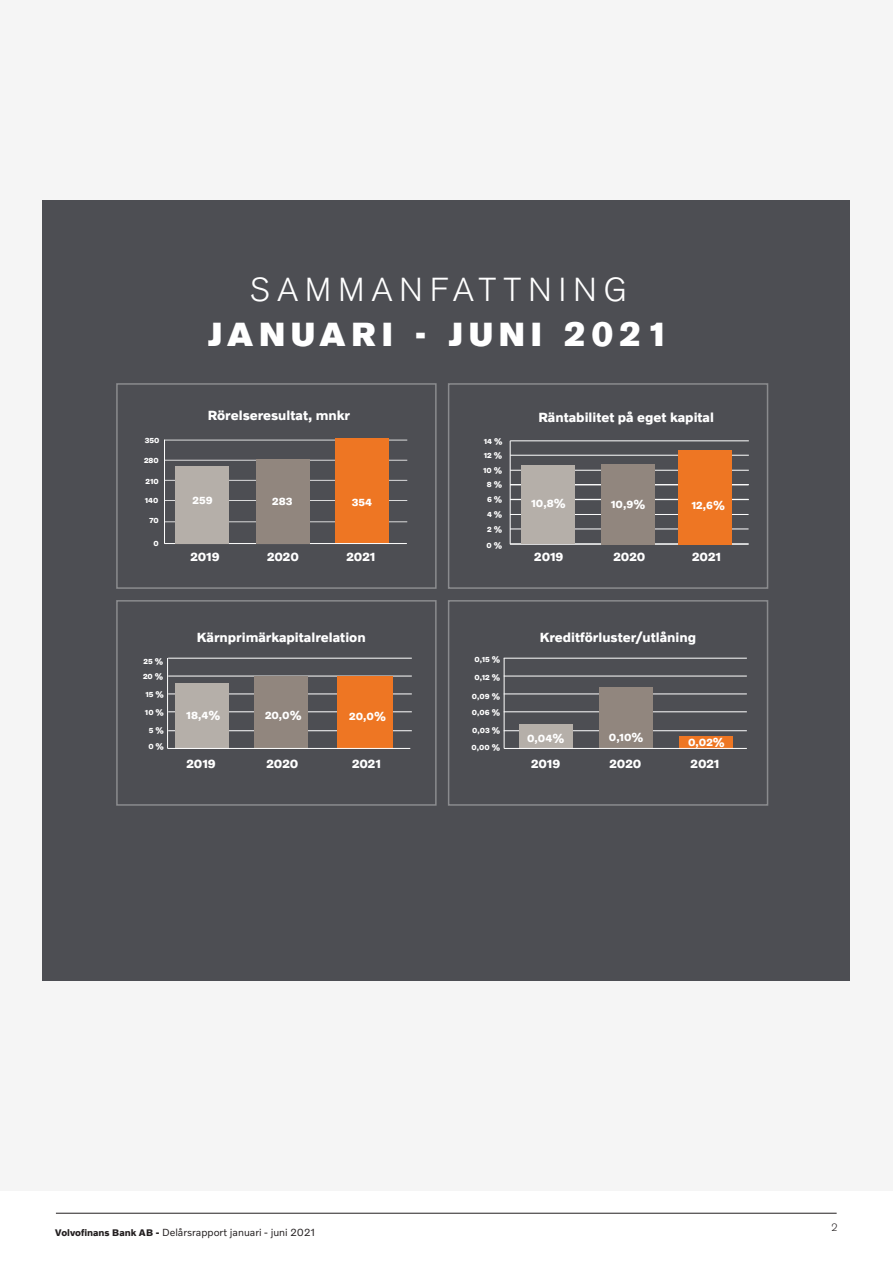
<style>
.page{position:relative;width:893px;height:1263px;background:#fff}
.page>*{position:absolute;margin:0;border:0;box-sizing:border-box;transform-origin:0 0}
.t1{font:33px "Volvo Sans Pro Super";letter-spacing:.19em;color:#fff}
.t2{font:300 33px "Volvo Sans Pro";letter-spacing:.22em;color:#fff}
.Tabelltext_6_5_pkt{font:700 13.5px "Volvo Novum";color:#fff}
.Tabelltext_6_5_pkt-2{font:700 12px "Volvo Novum";letter-spacing:-.01em;color:#fff}
.Tabelltext_6_5_pkt-3{font:700 10.5px "Volvo Novum";color:#fff}
.t3{font:10.5px "Volvo Novum";color:#231f20}
.t4{font:300 10.5px "Volvo Sans Pro";color:#231f20}
.Tabelltext_6_5_pkt-4{font:700 7.35px "Volvo Novum";color:#fff}
.s1{font-weight:700;font-size:9.75px}
</style>
<div class="page">
<hr style="left:56px;top:1213px;width:781px;height:1px;background:#231f20">
<div style="left:0;top:0;width:893px;height:1191px;background:#f5f5f5"></div>
<div style="left:43px;top:200px;width:807px;height:780px;background:#4d4e53"></div>
<div style="left:448px;top:600px;width:320px;height:206px;border:2px solid #9a9b9d"></div>
<div style="left:448px;top:383px;width:320px;height:206px;border:2px solid #9a9b9d"></div>
<div style="left:116px;top:383px;width:321px;height:206px;border:2px solid #9a9b9d"></div>
<hr style="left:164px;top:440px;width:243px;height:1px;background:#fff">
<hr style="left:164px;top:460px;width:243px;height:1px;background:#fff">
<hr style="left:164px;top:480px;width:243px;height:1px;background:#fff">
<hr style="left:164px;top:500px;width:243px;height:1px;background:#fff">
<hr style="left:164px;top:521px;width:243px;height:1px;background:#fff">
<div style="left:116px;top:600px;width:321px;height:206px;border:2px solid #9a9b9d"></div>
<hr style="left:504px;top:658px;width:243px;height:1px;background:#fff">
<hr style="left:504px;top:676px;width:243px;height:1px;background:#fff">
<hr style="left:504px;top:694px;width:243px;height:1px;background:#fff">
<hr style="left:504px;top:711px;width:243px;height:1px;background:#fff">
<hr style="left:504px;top:730px;width:243px;height:1px;background:#fff">
<div style="left:599px;top:687px;width:54px;height:61px;background:#91867e"></div>
<div style="left:679px;top:736px;width:54px;height:12px;background:#ee7623"></div>
<div style="left:519px;top:724px;width:54px;height:24px;background:#b5afa9"></div>
<hr style="left:504px;top:658px;width:1px;height:90px;background:#fff">
<hr style="left:504px;top:748px;width:243px;height:1px;background:#fff">
<hr style="left:510px;top:441px;width:1px;height:103px;background:#fff">
<hr style="left:164px;top:440px;width:1px;height:104px;background:#fff">
<hr style="left:164px;top:543px;width:243px;height:1px;background:#fff">
<hr style="left:168px;top:658px;width:244px;height:1px;background:#fff">
<hr style="left:168px;top:676px;width:244px;height:1px;background:#fff">
<hr style="left:168px;top:694px;width:244px;height:1px;background:#fff">
<hr style="left:168px;top:711px;width:244px;height:1px;background:#fff">
<hr style="left:168px;top:730px;width:244px;height:1px;background:#fff">
<div style="left:254px;top:676px;width:54px;height:72px;background:#91867e"></div>
<div style="left:337px;top:676px;width:55px;height:72px;background:#ee7623"></div>
<div style="left:175px;top:682px;width:54px;height:66px;background:#b5afa9"></div>
<hr style="left:167px;top:658px;width:1px;height:90px;background:#fff">
<hr style="left:168px;top:748px;width:242px;height:1px;background:#fff">
<hr style="left:510px;top:514px;width:239px;height:1px;background:#fff">
<hr style="left:510px;top:529px;width:239px;height:1px;background:#fff">
<hr style="left:510px;top:544px;width:239px;height:1px;background:#fff">
<hr style="left:510px;top:485px;width:239px;height:1px;background:#fff">
<div style="left:335px;top:439px;width:54px;height:104px;background:#ee7623"></div>
<hr style="left:510px;top:455px;width:239px;height:1px;background:#fff">
<hr style="left:510px;top:470px;width:239px;height:1px;background:#fff">
<hr style="left:510px;top:484px;width:239px;height:1px;background:#fff">
<hr style="left:510px;top:499px;width:239px;height:1px;background:#fff">
<hr style="left:510px;top:441px;width:239px;height:1px;background:#fff">
<div style="left:256px;top:460px;width:54px;height:84px;background:#91867e"></div>
<div style="left:175px;top:466px;width:54px;height:78px;background:#b5afa9"></div>
<div style="left:678px;top:450px;width:53px;height:94px;background:#ee7623"></div>
<div style="left:601px;top:464px;width:54px;height:80px;background:#91867e"></div>
<div style="left:521px;top:465px;width:53px;height:79px;background:#b5afa9"></div>
<p class="t2" style="left:250px;top:270px;width:378px">SAMMANFATTNING</p>
<p class="t1" style="left:208px;top:314px;width:461px">JANUARI - JUNI 2021</p>
<p class="Tabelltext_6_5_pkt" style="left:208px;top:407px;width:144px">Rörelseresultat, mnkr</p>
<p class="Tabelltext_6_5_pkt" style="left:538px;top:409px;width:177px">Räntabilitet på eget kapital</p>
<p class="Tabelltext_6_5_pkt-4" style="left:145px;top:436px;width:16px">350</p>
<p class="Tabelltext_6_5_pkt-4" style="left:484px;top:437px;width:20px">14 %</p>
<p class="Tabelltext_6_5_pkt-4" style="left:144px;top:455px;width:16px">280</p>
<p class="Tabelltext_6_5_pkt-4" style="left:484px;top:451px;width:20px">12 %</p>
<p class="Tabelltext_6_5_pkt-4" style="left:483px;top:465px;width:21px">10 %</p>
<p class="Tabelltext_6_5_pkt-4" style="left:146px;top:476px;width:15px">210</p>
<p class="Tabelltext_6_5_pkt-4" style="left:487px;top:480px;width:17px">8 %</p>
<p class="Tabelltext_6_5_pkt-4" style="left:487px;top:495px;width:17px">6 %</p>
<p class="Tabelltext_6_5_pkt-3" style="left:193px;top:493px;width:22px">259</p>
<p class="Tabelltext_6_5_pkt-3" style="left:272px;top:494px;width:22px">283</p>
<p class="Tabelltext_6_5_pkt-3" style="left:352px;top:495px;width:22px">354</p>
<p class="Tabelltext_6_5_pkt-4" style="left:145px;top:496px;width:15px">140</p>
<p class="Tabelltext_6_5_pkt-3" style="left:531px;top:496px;width:36px">10,8%</p>
<p class="Tabelltext_6_5_pkt-3" style="left:611px;top:497px;width:36px">10,9%</p>
<p class="Tabelltext_6_5_pkt-3" style="left:691px;top:499px;width:35px">12,6%</p>
<p class="Tabelltext_6_5_pkt-4" style="left:487px;top:510px;width:17px">4 %</p>
<p class="Tabelltext_6_5_pkt-4" style="left:149px;top:516px;width:11px">70</p>
<p class="Tabelltext_6_5_pkt-4" style="left:487px;top:525px;width:16px">2 %</p>
<p class="Tabelltext_6_5_pkt-4" style="left:154px;top:538px;width:7px">0</p>
<p class="Tabelltext_6_5_pkt-4" style="left:487px;top:540px;width:17px">0 %</p>
<p class="Tabelltext_6_5_pkt-2" style="left:190px;top:549px;width:31px">2019</p>
<p class="Tabelltext_6_5_pkt-2" style="left:267px;top:549px;width:33px">2020</p>
<p class="Tabelltext_6_5_pkt-2" style="left:346px;top:549px;width:30px">2021</p>
<p class="Tabelltext_6_5_pkt-2" style="left:534px;top:549px;width:31px">2019</p>
<p class="Tabelltext_6_5_pkt-2" style="left:613px;top:549px;width:33px">2020</p>
<p class="Tabelltext_6_5_pkt-2" style="left:692px;top:549px;width:30px">2021</p>
<p class="Tabelltext_6_5_pkt" style="left:197px;top:628px;width:170px">Kärnprimärkapitalrelation</p>
<p class="Tabelltext_6_5_pkt" style="left:540px;top:629px;width:158px">Kreditförluster/utlåning</p>
<p class="Tabelltext_6_5_pkt-4" style="left:144px;top:656px;width:21px">25 %</p>
<p class="Tabelltext_6_5_pkt-4" style="left:474px;top:655px;width:27px">0,15 %</p>
<p class="Tabelltext_6_5_pkt-4" style="left:143px;top:672px;width:22px">20 %</p>
<p class="Tabelltext_6_5_pkt-4" style="left:474px;top:673px;width:27px">0,12 %</p>
<p class="Tabelltext_6_5_pkt-4" style="left:145px;top:689px;width:20px">15 %</p>
<p class="Tabelltext_6_5_pkt-4" style="left:472px;top:691px;width:30px">0,09 %</p>
<p class="Tabelltext_6_5_pkt-4" style="left:145px;top:708px;width:21px">10 %</p>
<p class="Tabelltext_6_5_pkt-3" style="left:186px;top:709px;width:36px">18,4%</p>
<p class="Tabelltext_6_5_pkt-3" style="left:265px;top:709px;width:38px">20,0%</p>
<p class="Tabelltext_6_5_pkt-3" style="left:349px;top:709px;width:38px">20,0%</p>
<p class="Tabelltext_6_5_pkt-4" style="left:472px;top:708px;width:30px">0,06 %</p>
<p class="Tabelltext_6_5_pkt-4" style="left:149px;top:726px;width:17px">5 %</p>
<p class="Tabelltext_6_5_pkt-4" style="left:148px;top:742px;width:17px">0 %</p>
<p class="Tabelltext_6_5_pkt-4" style="left:472px;top:726px;width:30px">0,03 %</p>
<p class="Tabelltext_6_5_pkt-4" style="left:472px;top:743px;width:30px">0,00 %</p>
<p class="Tabelltext_6_5_pkt-3" style="left:527px;top:732px;width:39px">0,04%</p>
<p class="Tabelltext_6_5_pkt-3" style="left:609px;top:731px;width:36px">0,10%</p>
<p class="Tabelltext_6_5_pkt-3" style="left:688px;top:736px;width:38px">0,02%</p>
<p class="Tabelltext_6_5_pkt-2" style="left:187px;top:756px;width:31px">2019</p>
<p class="Tabelltext_6_5_pkt-2" style="left:266px;top:756px;width:33px">2020</p>
<p class="Tabelltext_6_5_pkt-2" style="left:352px;top:756px;width:30px">2021</p>
<p class="Tabelltext_6_5_pkt-2" style="left:531px;top:756px;width:31px">2019</p>
<p class="Tabelltext_6_5_pkt-2" style="left:609px;top:756px;width:33px">2020</p>
<p class="Tabelltext_6_5_pkt-2" style="left:691px;top:756px;width:30px">2021</p>
<p class="t3" style="left:55px;top:1225px;width:261px"><span class="s1">Volvofinans Bank AB -</span> Delårsrapport januari - juni 2021</p>
<p class="t4" style="left:832px;top:1221px;width:8px">2</p>
</div>
